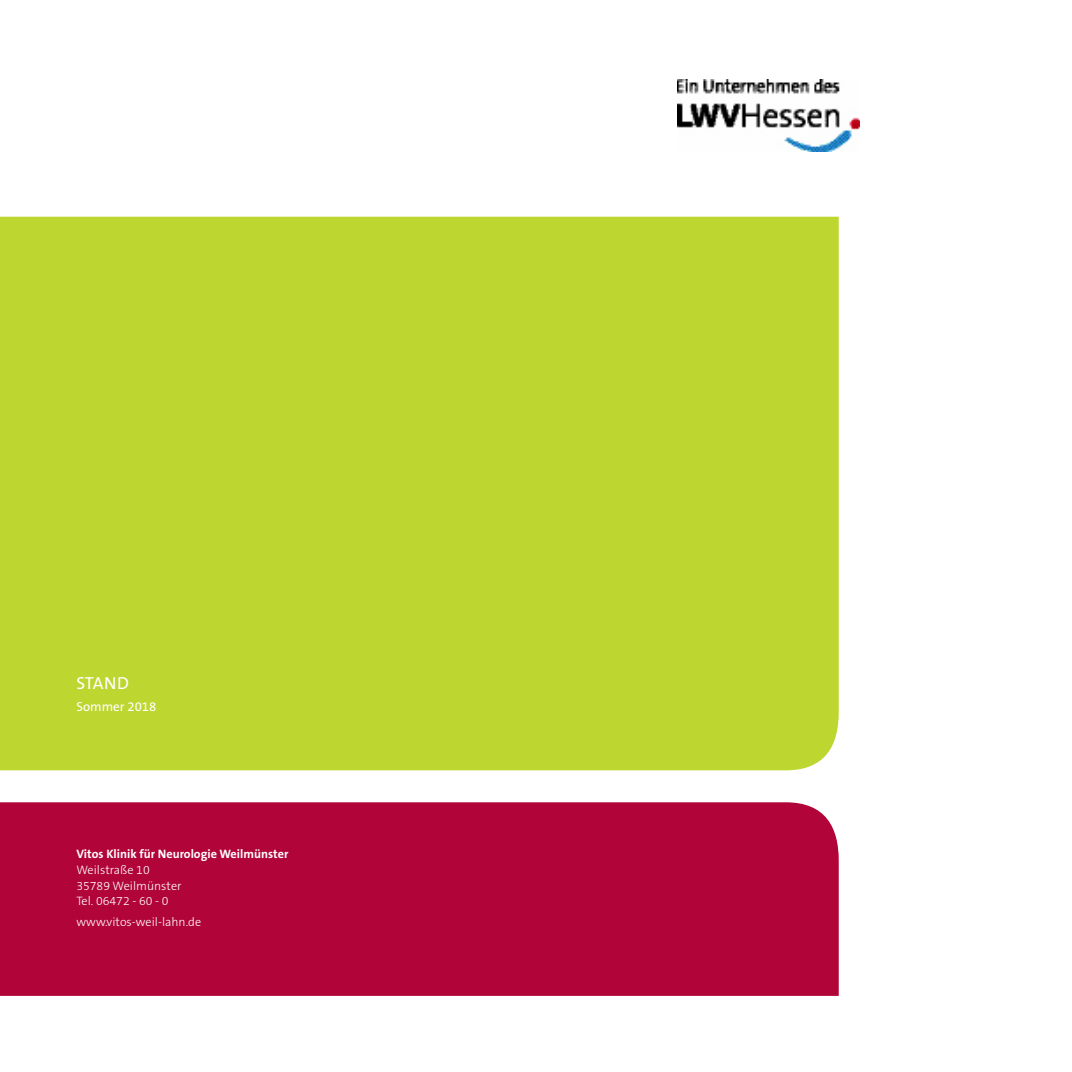
<style>
.page{position:relative;width:1072px;height:1072px;background:#fff}
.page>*{position:absolute;margin:0;border:0;box-sizing:border-box;transform-origin:0 0}
.t1{font:17.5px "The Sans B5 Plain";color:#fff}
.t2{font:13.12px "The Sans B5 Plain";color:#fff}
.t3{font:300 12.25px/15.8px "The Sans B3";color:#fff}
.t4{font:700 12.25px "The Sans B7";color:#fff}
</style>
<div class="page">
<div style="left:0;top:217px;width:838px;height:553px;background:#bed630"></div>
<div style="left:0;top:802px;width:838px;height:193px;background:#b10439"></div>
<img style="left:677px;top:79px;width:182px;height:72px">
<h1 class="t1" style="left:76px;top:673px;width:54px">Stand</h1>
<p class="t2" style="left:76px;top:699px;width:81px">Sommer 2018</p>
<p class="t4" style="left:76px;top:847px;width:213px">Vitos Klinik für Neurologie Weilmünster</p>
<p class="t3" style="left:76px;top:862px;width:107px">Weilstraße 10<br>35789 Weilmünster<br>Tel. 06472 - 60 - 0</p>
<p class="t3" style="left:76px;top:914px;width:126px">www.vitos-weil-lahn.de</p>
</div>
